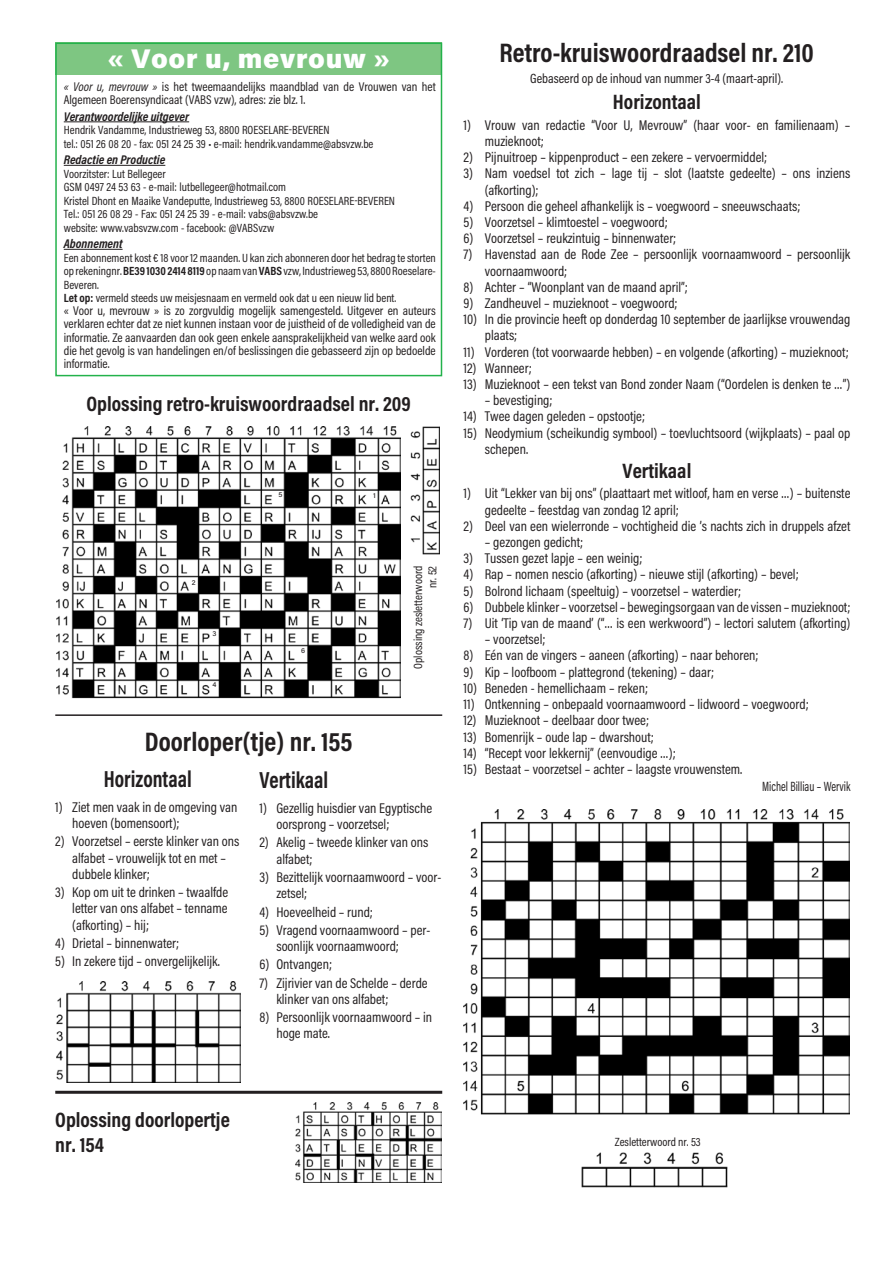
<style>
.page{position:relative;width:893px;height:1263px;background:#fff}
.page>*{position:absolute;margin:0;border:0;box-sizing:border-box;transform-origin:0 0}
.t1{font:700 27px "Acumin Pro Cond";color:#231f20}
.t2{font:900 27px "Acumin Pro";letter-spacing:.025em;color:#fff}
.t3{font:700 23.4px "Acumin Pro Cond";color:#231f20;scale:.9 1}
.t4{font:700 21px/25.2px "Acumin Pro Cond";color:#231f20}
.t5{font:14.25px/16.2px "Acumin Pro Cond";color:#231f20}
.t6{font:13.5px "Acumin Pro Cond";color:#231f20}
.t7{font:13.5px "Acumin Pro Cond";color:#231f20;scale:.85 1}
.t8{font:12.75px/13.2px "Acumin Pro Cond";color:#231f20}
.t9{font:italic 700 12.75px "Acumin Pro Cond";color:#231f20}
.t10{font:12px/13.5px "Acumin Pro Cond";color:#231f20}
.t11{font:500 7.2px "Acumin Pro";color:#231f20}
.s1{font-style:italic}
.s2{font-weight:700}
</style>
<div class="page">
<div style="left:55px;top:43px;width:387px;height:32px;background:#7ec682"></div>
<div style="left:55px;top:43px;width:387px;height:333px;border:2px solid #23b24b"></div>
<hr style="left:64px;top:122px;width:125px;height:1px;background:#231f20">
<hr style="left:64px;top:165px;width:101px;height:1px;background:#231f20">
<hr style="left:64px;top:249px;width:59px;height:1px;background:#231f20">
<img style="left:463px;top:809px;width:387px;height:306px">
<img style="left:581px;top:1152px;width:147px;height:35px">
<img style="left:296px;top:1102px;width:146px;height:80px">
<hr style="left:55px;top:1091px;width:387px;height:3px;background:#231f20">
<hr style="left:55px;top:714px;width:387px;height:2px;background:#231f20">
<img style="left:56px;top:426px;width:345px;height:273px">
<img style="left:56px;top:981px;width:184px;height:101px">
<img style="left:410px;top:426px;width:30px;height:129px">
<h1 class="t2" style="left:107px;top:39px;width:284px">« Voor u, mevrouw »</h1>
<p class="t8" style="left:64px;top:79px;width:374px"><span class="s1">« Voor u, mevrouw »</span> is het tweemaandelijks maandblad van de Vrouwen van het<br>Algemeen Boerensyndicaat (VABS vzw), adres: zie blz. 1.</p>
<p class="t9" style="left:64px;top:108px;width:127px">Verantwoordelijke uitgever</p>
<p class="t10" style="left:64px;top:123px;width:311px">Hendrik Vandamme, Industrieweg 53, 8800 ROESELARE-BEVEREN<br>tel.: 051 26 08 20 - fax: 051 24 25 39 • e-mail: hendrik.vandamme@absvzw.be</p>
<p class="t9" style="left:64px;top:151px;width:103px">Redactie en Productie</p>
<p class="t10" style="left:64px;top:166px;width:333px">Voorzitster: Lut Bellegeer<br>GSM 0497 24 53 63 - e-mail: lutbellegeer@hotmail.com<br>Kristel Dhont en Maaike Vandeputte, Industrieweg 53, 8800 ROESELARE-BEVEREN Tel.: 051 26 08 29 - Fax: 051 24 25 39 - e-mail: vabs@absvzw.be<br>website: www.vabsvzw.com - facebook: @VABSvzw</p>
<p class="t9" style="left:64px;top:235px;width:60px">Abonnement</p>
<p class="t10" style="left:64px;top:250px;width:374px">Een abonnement kost € 18 voor 12 maanden. U kan zich abonneren door het bedrag te storten op rekeningnr. <span class="s2">BE39 1030 2414 8119</span> op naam van <span class="s2">VABS</span> vzw, Industrieweg 53, 8800 Roeselare-Beveren.<br><span class="s2">Let op:</span> vermeld steeds uw meisjesnaam en vermeld ook dat u een nieuw lid bent.</p>
<p class="t8" style="left:64px;top:304px;width:374px;text-align:justify">« Voor u, mevrouw » is zo zorgvuldig mogelijk samengesteld. Uitgever en auteurs verklaren echter dat ze niet kunnen instaan voor de juistheid of de volledigheid van de informatie. Ze aanvaarden dan ook geen enkele aansprakelijkheid van welke aard ook die het gevolg is van handelingen en/of beslissingen die gebasseerd zijn op bedoelde informatie.</p>
<h3 class="t4" style="left:87px;top:390px;width:326px">Oplossing retro-kruiswoordraadsel nr. 209</h3>
<p class="t11" style="left:192px;top:577px;width:5px">2</p>
<p class="t11" style="left:212px;top:629px;width:5px">3</p>
<p class="t11" style="left:212px;top:680px;width:5px">4</p>
<p class="t11" style="left:278px;top:489px;width:5px">5</p>
<p class="t11" style="left:373px;top:490px;width:4px">1</p>
<p class="t11" style="left:301px;top:645px;width:6px">6</p>
<p class="t10" style="left:410px;top:669px;width:104px;line-height:14.4px;text-align:right;rotate:-90deg">Oplossing zesletterwoord nr. 52</p>
<h1 class="t1" style="left:145px;top:724px;width:209px">Doorloper(tje) nr. 155</h1>
<h2 class="t3" style="left:104px;top:763px;width:99px">Horizontaal</h2>
<p class="t5" style="left:72px;top:798px;width:167px;text-indent:-17px">1) Ziet men vaak in de omgeving van hoeven (bomensoort);</p>
<p class="t5" style="left:72px;top:833px;width:168px;text-indent:-17px">2) Voorzetsel – eerste klinker van ons alfabet – vrouwelijk tot en met – dubbele klinker;</p>
<p class="t5" style="left:72px;top:884px;width:157px;text-align:justify;text-indent:-17px">3) Kop om uit te drinken – twaalfde letter van ons alfabet – tenname (afkorting) – hij;</p>
<p class="t5" style="left:55px;top:934px;width:125px">4) Drietal – binnenwater;</p>
<p class="t5" style="left:55px;top:953px;width:166px">5) In zekere tijd – onvergelijkelijk.</p>
<h2 class="t3" style="left:259px;top:764px;width:78px">Vertikaal</h2>
<p class="t5" style="left:276px;top:800px;width:157px;text-indent:-17px">1) Gezellig huisdier van Egyptische oorsprong – voorzetsel;</p>
<p class="t5" style="left:276px;top:834px;width:153px;text-indent:-17px">2) Akelig – tweede klinker van ons alfabet;</p>
<p class="t5" style="left:276px;top:869px;width:166px;text-indent:-17px">3) Bezittelijk voornaamwoord – voor&shy;zetsel;</p>
<p class="t5" style="left:259px;top:903px;width:115px">4) Hoeveelheid – rund;</p>
<p class="t5" style="left:276px;top:921px;width:155px;text-indent:-17px">5) Vragend voornaamwoord – per&shy;soonlijk voornaamwoord;</p>
<p class="t5" style="left:259px;top:956px;width:74px">6) Ontvangen;</p>
<p class="t5" style="left:276px;top:974px;width:153px;text-indent:-17px">7) Zijrivier van de Schelde – derde klinker van ons alfabet;</p>
<p class="t5" style="left:276px;top:1009px;width:157px;text-indent:-17px">8) Persoonlijk voornaamwoord – in hoge mate.</p>
<h1 class="t1" style="left:500px;top:35px;width:316px">Retro-kruiswoordraadsel nr. 210</h1>
<p class="t6" style="left:530px;top:70px;width:254px">Gebaseerd op de inhoud van nummer 3-4 (maart-april).</p>
<h3 class="t4" style="left:613px;top:89px;width:90px">Horizontaal</h3>
<p class="t5" style="left:485px;top:116px;width:367px;text-indent:-21px">1) Vrouw van redactie “Voor U, Mevrouw” (haar voor- en familienaam) – muzieknoot;</p>
<p class="t5" style="left:463px;top:149px;width:305px">2) Pijnuitroep – kippenproduct – een zekere – vervoermiddel;</p>
<p class="t5" style="left:485px;top:165px;width:367px;text-indent:-21px">3) Nam voedsel tot zich – lage tij – slot (laatste gedeelte) – ons inziens (afkorting);</p>
<p class="t5" style="left:463px;top:197px;width:338px">4) Persoon die geheel afhankelijk is – voegwoord – sneeuwschaats;</p>
<p class="t5" style="left:463px;top:214px;width:206px">5) Voorzetsel – klimtoestel – voegwoord;</p>
<p class="t5" style="left:463px;top:230px;width:214px">6) Voorzetsel – reukzintuig – binnenwater;</p>
<p class="t5" style="left:485px;top:246px;width:367px;text-indent:-21px">7) Havenstad aan de Rode Zee – persoonlijk voornaamwoord – persoonlijk voornaamwoord;</p>
<p class="t5" style="left:463px;top:278px;width:226px">8) Achter – “Woonplant van de maand april”;</p>
<p class="t5" style="left:463px;top:295px;width:216px">9) Zandheuvel – muzieknoot – voegwoord;</p>
<p class="t5" style="left:485px;top:311px;width:367px;text-indent:-21px">10) In die provincie heeft op donderdag 10 september de jaarlijkse vrouwendag plaats;</p>
<p class="t5" style="left:463px;top:343px;width:387px">11) Vorderen (tot voorwaarde hebben) – en volgende (afkorting) – muzieknoot;</p>
<p class="t5" style="left:463px;top:359px;width:70px">12) Wanneer;</p>
<p class="t5" style="left:463px;top:376px;width:388px">13) Muzieknoot – een tekst van Bond zonder Naam (“Oordelen is denken te …”)</p>
<p class="t5" style="left:485px;top:392px;width:69px">– bevestiging;</p>
<p class="t5" style="left:463px;top:408px;width:183px">14) Twee dagen geleden – opstootje;</p>
<p class="t5" style="left:485px;top:424px;width:367px;text-indent:-21px">15) Neodymium (scheikundig symbool) – toevluchtsoord (wijkplaats) – paal op schepen.</p>
<h3 class="t4" style="left:623px;top:457px;width:70px">Vertikaal</h3>
<p class="t5" style="left:485px;top:485px;width:367px;text-indent:-21px">1) Uit “Lekker van bij ons” (plaattaart met witloof, ham en verse …) – buitenste gedeelte – feestdag van zondag 12 april;</p>
<p class="t5" style="left:463px;top:517px;width:388px">2) Deel van een wielerronde – vochtigheid die ’s nachts zich in druppels afzet</p>
<p class="t5" style="left:485px;top:534px;width:100px">– gezongen gedicht;</p>
<p class="t5" style="left:463px;top:550px;width:181px">3) Tussen gezet lapje – een weinig;</p>
<p class="t5" style="left:463px;top:566px;width:337px">4) Rap – nomen nescio (afkorting) – nieuwe stijl (afkorting) – bevel;</p>
<p class="t5" style="left:463px;top:582px;width:279px">5) Bolrond lichaam (speeltuig) – voorzetsel – waterdier;</p>
<p class="t5" style="left:463px;top:599px;width:388px">6) Dubbele klinker – voorzetsel – bewegingsorgaan van de vissen – muzieknoot;</p>
<p class="t5" style="left:463px;top:615px;width:388px">7) Uit ‘Tip van de maand’ (“… is een werkwoord”) – lectori salutem (afkorting)</p>
<p class="t5" style="left:485px;top:631px;width:62px">– voorzetsel;</p>
<p class="t5" style="left:463px;top:647px;width:297px">8) Eén van de vingers – aaneen (afkorting) – naar behoren;</p>
<p class="t5" style="left:463px;top:663px;width:252px">9) Kip – loofboom – plattegrond (tekening) – daar;</p>
<p class="t5" style="left:463px;top:680px;width:186px">10) Beneden - hemellichaam – reken;</p>
<p class="t5" style="left:463px;top:696px;width:347px">11) Ontkenning – onbepaald voornaamwoord – lidwoord – voegwoord;</p>
<p class="t5" style="left:463px;top:712px;width:187px">12) Muzieknoot – deelbaar door twee;</p>
<p class="t5" style="left:463px;top:728px;width:192px">13) Bomenrijk – oude lap – dwarshout;</p>
<p class="t5" style="left:463px;top:744px;width:214px">14) “Recept voor lekkernij” (eenvoudige …);</p>
<p class="t5" style="left:463px;top:761px;width:280px">15) Bestaat – voorzetsel – achter – laagste vrouwenstem.</p>
<p class="t7" style="left:762px;top:777px;width:105px">Michel Billiau – Wervik</p>
<h3 class="t4" style="left:55px;top:1107px;width:176px">Oplossing doorlopertje nr. 154</h3>
<p class="t10" style="left:615px;top:1134px;width:87px">Zesletterwoord nr. 53</p>
</div>
